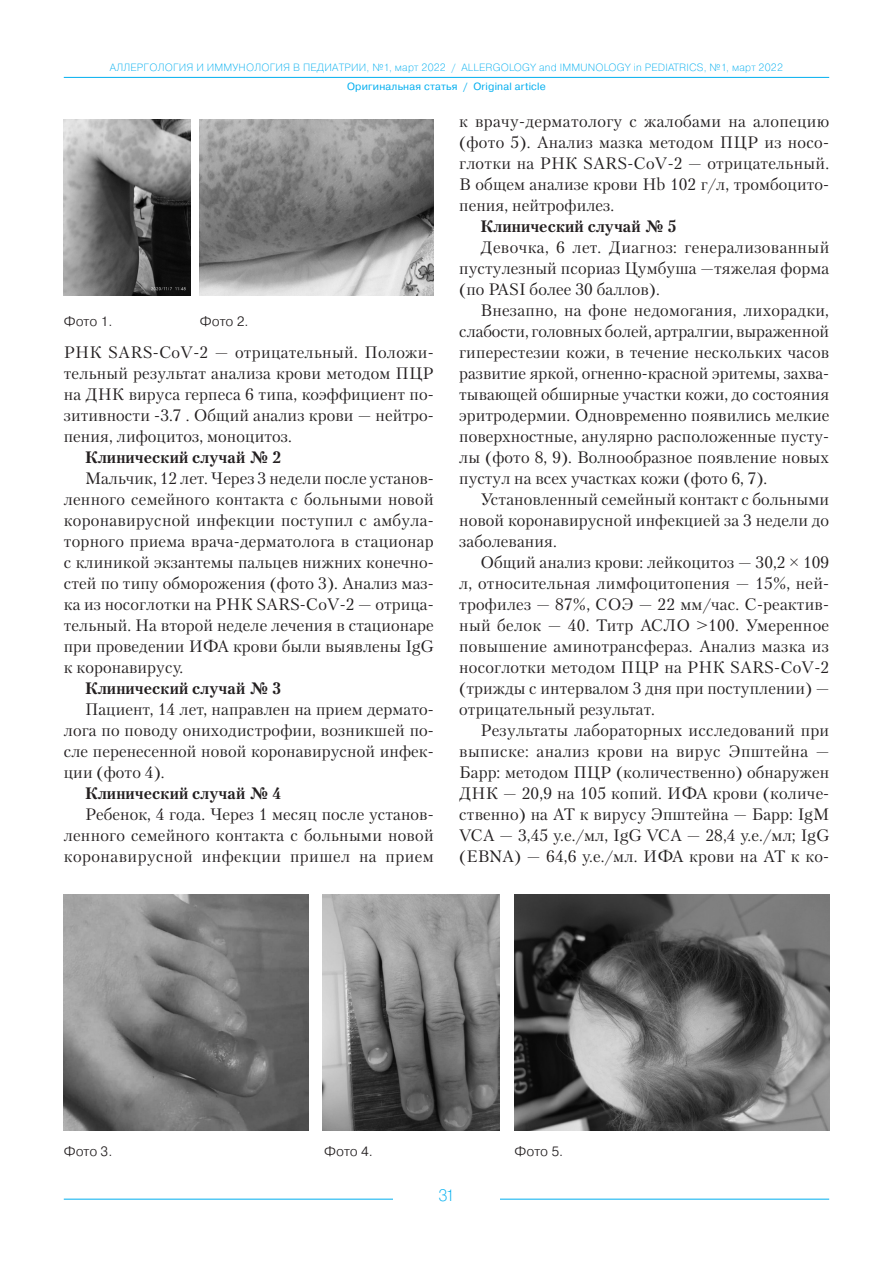
<style>
.page{position:relative;width:893px;height:1263px;background:#fff}
.page>*{position:absolute;margin:0;border:0;box-sizing:border-box;transform-origin:0 0}
.text{font:16.5px/21px "Petersburg";letter-spacing:.005em;color:#231f20;text-align:justify}
.text-2{font:700 16.5px "Petersburg";letter-spacing:.005em;color:#231f20}
.t1{font:200 16.5px "Pragmatica";color:#00aeef}
.zag_ris{font:300 13.5px "Pragmatica";color:#231f20}
.t2{font:200 10.5px "Pragmatica";letter-spacing:.02em;color:#00aeef}
.t3{font:10.5px "Pragmatica";letter-spacing:.02em;color:#00aeef}
</style>
<div class="page">
<hr style="left:64px;top:77px;width:765px;height:1px;background:#00aeef">
<hr style="left:64px;top:1199px;width:765px;height:1px;background:#00aeef">
<div style="left:393px;top:1182px;width:107px;height:26px;background:#fff"></div>
<img style="left:64px;top:120px;width:126px;height:175px">
<img style="left:200px;top:120px;width:234px;height:175px">
<img style="left:64px;top:894px;width:244px;height:236px">
<img style="left:323px;top:894px;width:177px;height:236px">
<img style="left:514px;top:894px;width:315px;height:236px">
<p class="t2" style="left:110px;top:61px;width:675px">АЛЛЕРГОЛОГИЯ И ИММУНОЛОГИЯ В ПЕДИАТРИИ, №1, март 2022 / ALLERGOLOGY and IMMUNOLOGY in PEDIATRICS, №1, март 2022</p>
<p class="t3" style="left:347px;top:80px;width:200px">Оригинальная статья / Original article</p>
<p class="zag_ris" style="left:64px;top:312px;width:50px">Фото 1.</p>
<p class="zag_ris" style="left:200px;top:312px;width:50px">Фото 2.</p>
<p class="text" style="left:64px;top:342px;width:371px">РНК SARS-CoV-2 — отрицательный. Положи&shy;тельный результат анализа крови методом ПЦР на ДНК вируса герпеса 6 типа, коэффициент по&shy;зитивности -3.7 . Общий анализ крови — нейтро&shy;пения, лифоцитоз, моноцитоз.</p>
<p class="text-2" style="left:85px;top:446px;width:198px">Клинический случай № 2</p>
<p class="text" style="left:64px;top:468px;width:372px;text-indent:21px">Мальчик, 12 лет. Через 3 недели после установ&shy;ленного семейного контакта с больными новой коронавирусной инфекции поступил с амбула&shy;торного приема врача-дерматолога в стационар с клиникой экзантемы пальцев нижних конечно&shy;стей по типу обморожения (фото 3). Анализ маз&shy;ка из носоглотки на РНК SARS-CoV-2 — отрица&shy;тельный. На второй неделе лечения в стационаре при проведении ИФА крови были выявлены IgG к коронавирусу.</p>
<p class="text-2" style="left:85px;top:677px;width:198px">Клинический случай № 3</p>
<p class="text" style="left:64px;top:699px;width:371px;text-indent:21px">Пациент, 14 лет, направлен на прием дермато&shy;лога по поводу ониходистрофии, возникшей по&shy;сле перенесенной новой коронавирусной инфек&shy;ции (фото 4).</p>
<p class="text-2" style="left:85px;top:782px;width:198px">Клинический случай № 4</p>
<p class="text" style="left:64px;top:804px;width:372px;text-indent:21px">Ребенок, 4 года. Через 1 месяц после установ&shy;ленного семейного контакта с больными новой коронавирусной инфекции пришел на прием</p>
<p class="text" style="left:459px;top:111px;width:372px">к врачу-дерматологу с жалобами на алопецию (фото 5). Анализ мазка методом ПЦР из носо&shy;глотки на РНК SARS-CoV-2 — отрицательный.<br>В общем анализе крови Hb 102 г/л, тромбоцито&shy;пения, нейтрофилез.</p>
<p class="text-2" style="left:480px;top:215px;width:198px">Клинический случай № 5</p>
<p class="text" style="left:459px;top:237px;width:372px;text-indent:21px">Девочка, 6 лет. Диагноз: генерализованный пустулезный псориаз Цумбуша —тяжелая форма (по PASI более 30 баллов).</p>
<p class="text" style="left:459px;top:300px;width:372px;text-indent:21px">Внезапно, на фоне недомогания, лихорадки, слабости, головных болей, артралгии, выраженной гиперестезии кожи, в течение нескольких часов развитие яркой, огненно-красной эритемы, захва&shy;тывающей обширные участки кожи, до состояния эритродермии. Одновременно появились мелкие поверхностные, анулярно расположенные пусту&shy;лы (фото 8, 9). Волнообразное появление новых пустул на всех участках кожи (фото 6, 7).</p>
<p class="text" style="left:459px;top:489px;width:371px;text-indent:21px">Установленный семейный контакт с больными новой коронавирусной инфекцией за 3 недели до заболевания.</p>
<p class="text" style="left:459px;top:552px;width:371px;text-indent:21px">Общий анализ крови: лейкоцитоз — 30,2 × 109 л, относительная лимфоцитопения — 15%, ней&shy;трофилез — 87%, СОЭ — 22 мм/час. С-реактив&shy;ный белок — 40. Титр АСЛО &gt;100. Умеренное повышение аминотрансфераз. Анализ мазка из носоглотки методом ПЦР на РНК SARS-CoV-2 (трижды с интервалом 3 дня при поступлении) — отрицательный результат.</p>
<p class="text" style="left:459px;top:720px;width:372px;text-indent:21px">Результаты лабораторных исследований при выписке: анализ крови на вирус Эпштейна — Барр: методом ПЦР (количественно) обнаружен ДНК — 20,9 на 105 копий. ИФА крови (количе&shy;ственно) на АТ к вирусу Эпштейна — Барр: IgM VCA — 3,45 у.е./мл, IgG VCA — 28,4 у.е./мл; IgG (EBNA) — 64,6 у.е./мл. ИФА крови на АТ к ко-</p>
<p class="zag_ris" style="left:64px;top:1143px;width:50px">Фото 3.</p>
<p class="zag_ris" style="left:324px;top:1143px;width:50px">Фото 4.</p>
<p class="zag_ris" style="left:514px;top:1143px;width:50px">Фото 5.</p>
<p class="t1" style="left:438px;top:1185px;width:18px">31</p>
</div>
